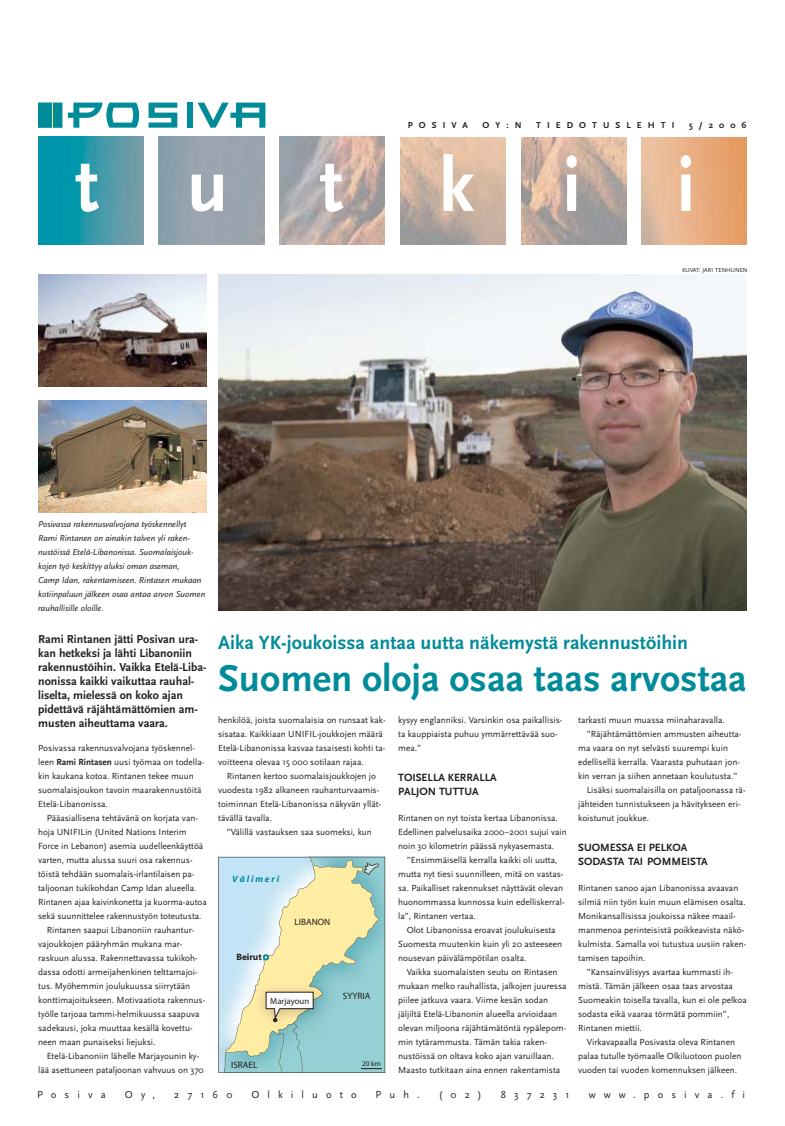
<style>
.page{position:relative;width:785px;height:1126px;background:#fff}
.page>*{position:absolute;margin:0;border:0;box-sizing:border-box;transform-origin:0 0}
.t1{font:700 39px "Scala Sans";color:#008b9b}
.t2{font:700 20px "Scala Sans";color:#008b9b}
.t3{font:700 12px/14px "Scala Sans";color:#231f1f}
.t4{font:700 11px/14px "Scala Sans";color:#231f1f}
.t5{font:10.5px "Scala Sans";letter-spacing:.77em;color:#231f1f}
.t6{font:9.3px "Myriad";color:#231f1f}
.t7{font:italic 700 9.3px "Myriad";letter-spacing:.2em;color:#008b9a}
.t8{font:700 9.3px "Myriad";color:#231f1f}
.t9{font:9.2px/14px "Scala Sans";color:#231f1f}
.t10{font:italic 9px/14px "Scala Sans";color:#231f1f}
.t11{font:700 9px "Scala Sans";letter-spacing:.675em;color:#231f1f}
.t12{font:8.8px "Myriad";color:#231f1f}
.t13{font:7.2px "Myriad";color:#231f1f}
.t14{font:6px "Scala Sans";color:#231f1f}
.s1{font-weight:700}
</style>
<div class="page">
<img style="left:38px;top:137px;width:106px;height:107px">
<img style="left:280px;top:137px;width:105px;height:107px">
<img style="left:401px;top:137px;width:104px;height:107px">
<img style="left:642px;top:137px;width:105px;height:107px">
<img style="left:521px;top:137px;width:105px;height:107px">
<svg style="left:76px;top:164px;width:23px;height:48px"></svg>
<svg style="left:192px;top:175px;width:31px;height:37px"></svg>
<svg style="left:320px;top:164px;width:24px;height:48px"></svg>
<svg style="left:444px;top:154px;width:30px;height:57px"></svg>
<svg style="left:566px;top:155px;width:11px;height:56px"></svg>
<svg style="left:681px;top:155px;width:10px;height:56px"></svg>
<svg style="left:149px;top:103px;width:28px;height:25px"></svg>
<svg style="left:68px;top:103px;width:71px;height:25px"></svg>
<svg style="left:198px;top:103px;width:67px;height:25px"></svg>
<div style="left:187px;top:103px;width:6px;height:25px;background:#008b98"></div>
<div style="left:38px;top:103px;width:24px;height:25px;background:#008b98"></div>
<svg style="left:52px;top:103px;width:1px;height:25px"></svg>
<img style="left:218px;top:275px;width:529px;height:336px">
<img style="left:38px;top:275px;width:169px;height:112px">
<img style="left:38px;top:401px;width:169px;height:112px">
<img style="left:385px;top:858px;width:1px;height:215px">
<svg style="left:218px;top:857px;width:167px;height:216px"></svg>
<p class="t11" style="left:408px;top:121px;width:61px">POSIVA</p>
<p class="t11" style="left:482px;top:121px;width:41px">OY:N</p>
<p class="t11" style="left:536px;top:121px;width:140px">TIEDOTUSLEHTI</p>
<p class="t11" style="left:689px;top:121px;width:59px">5/2006</p>
<p class="t14" style="left:682px;top:268px;width:67px">KUVAT: JARI TENHUNEN</p>
<p class="t10" style="left:38px;top:518px;width:169px">Posivassa rakennusvalvojana työskennellyt Rami Rintanen on ainakin talven yli raken&shy;nustöissä Etelä-Libanonissa. Suomalaisjouk&shy;kojen työ keskittyy aluksi oman aseman,<br>Camp Idan, rakentamiseen. Rintasen mukaan kotiinpaluun jälkeen osaa antaa arvon Suomen rauhallisille oloille.</p>
<h3 class="t3" style="left:38px;top:633px;width:170px">Rami Rintanen jätti Posivan ura&shy;kan hetkeksi ja lähti Libanoniin rakennustöihin. Vaikka Etelä-Liba&shy;nonissa kaikki vaikuttaa rauhal&shy;liselta, mielessä on koko ajan pidettävä räjähtämättömien am&shy;musten aiheuttama vaara.</h3>
<p class="t9" style="left:38px;top:742px;width:168px">Posivassa rakennusvalvojana työskennel&shy;leen <span class="s1">Rami Rintasen</span> uusi työmaa on todella&shy;kin kaukana kotoa. Rintanen tekee muun suomalaisjoukon tavoin maarakennustöitä Etelä-Libanonissa.</p>
<p class="t9" style="left:47px;top:812px;width:153px">Pääasiallisena tehtävänä on korjata van-</p>
<p class="t9" style="left:38px;top:826px;width:150px">hoja UNIFILin (United Nations Interim</p>
<p class="t9" style="left:38px;top:840px;width:167px">Force in Lebanon) asemia uudelleenkäyttöä</p>
<p class="t9" style="left:38px;top:854px;width:156px">varten, mutta alussa suuri osa rakennus-</p>
<p class="t9" style="left:38px;top:868px;width:158px">töistä tehdään suomalais-irlantilaisen pa-</p>
<p class="t9" style="left:38px;top:882px;width:160px">taljoonan tukikohdan Camp Idan alueella.</p>
<p class="t9" style="left:38px;top:896px;width:170px">Rintanen ajaa kaivinkonetta ja kuorma-autoa</p>
<p class="t9" style="left:38px;top:910px;width:165px">sekä suunnittelee rakennustyön toteutusta.</p>
<p class="t9" style="left:47px;top:924px;width:149px">Rintanen saapui Libanoniin rauhantur-</p>
<p class="t9" style="left:38px;top:938px;width:146px">vajoukkojen pääryhmän mukana mar-</p>
<p class="t9" style="left:38px;top:952px;width:161px">raskuun alussa. Rakennet tavassa tukikoh-</p>
<p class="t9" style="left:38px;top:966px;width:161px">dassa odotti armeijahenkinen telttamajoi-</p>
<p class="t9" style="left:38px;top:980px;width:154px">tus. Myöhemmin joulu kuussa siirrytään</p>
<p class="t9" style="left:38px;top:994px;width:169px">konttimajoitukseen. Moti vaatiota rakennus-</p>
<p class="t9" style="left:38px;top:1008px;width:163px">työlle tarjoaa tammi-helmikuussa saapuva</p>
<p class="t9" style="left:38px;top:1022px;width:156px">sadekausi, joka muuttaa kesällä kovettu-</p>
<p class="t9" style="left:38px;top:1036px;width:119px">neen maan punaiseksi liejuksi.</p>
<p class="t9" style="left:47px;top:1050px;width:154px">Etelä-Libanoniin lähelle Marjayounin ky-</p>
<p class="t9" style="left:38px;top:1064px;width:167px">lää asettuneen pataljoonan vahvuus on 370</p>
<h2 class="t2" style="left:218px;top:635px;width:471px">Aika YK-joukoissa antaa uutta näkemystä rakennustöihin</h2>
<h1 class="t1" style="left:218px;top:663px;width:530px">Suomen oloja osaa taas arvostaa</h1>
<p class="t9" style="left:218px;top:714px;width:169px">henkilöä, joista suomalaisia on runsaat kak&shy;sisataa. Kaikkiaan UNIFIL-joukkojen määrä Etelä-Libanonissa kasvaa tasaisesti kohti ta&shy;voitteena olevaa 15 000 sotilaan rajaa.</p>
<p class="t9" style="left:218px;top:770px;width:165px;text-indent:9px">Rintanen kertoo suomalaisjoukkojen jo vuodesta 1982 alkaneen rauhanturvaamis&shy;toiminnan Etelä-Libanonissa näkyvän yllät&shy;tävällä tavalla.</p>
<p class="t9" style="left:227px;top:826px;width:147px">”Välillä vastauksen saa suomeksi, kun</p>
<p class="t7" style="left:232px;top:875px;width:48px">Välimeri</p>
<p class="t8" style="left:236px;top:953px;width:27px">Beirut</p>
<p class="t6" style="left:295px;top:919px;width:37px">LIBANON</p>
<p class="t12" style="left:270px;top:997px;width:40px">Marjayoun</p>
<p class="t6" style="left:343px;top:993px;width:29px">SYYRIA</p>
<p class="t6" style="left:231px;top:1061px;width:28px">ISRAEL</p>
<p class="t13" style="left:362px;top:1061px;width:20px">20 km</p>
<p class="t9" style="left:398px;top:714px;width:166px">kysyy englanniksi. Varsinkin osa paikallisis&shy;ta kauppiaista puhuu ymmärrettävää suo&shy;mea.”</p>
<p class="t4" style="left:398px;top:771px;width:100px">TOISELLA KERRALLA<br>PALJON TUTTUA</p>
<p class="t9" style="left:398px;top:812px;width:170px">Rintanen on nyt toista kertaa Libanonissa.<br>Edellinen palvelusaika 2000–2001 sujui vain noin 30 kilometrin päässä nykyasemasta.</p>
<p class="t9" style="left:398px;top:854px;width:168px;text-indent:9px">”Ensimmäisellä kerralla kaikki oli uutta, mutta nyt tiesi suunnilleen, mitä on vastas&shy;sa. Paikalliset rakennukset näyttävät olevan huonommassa kunnossa kuin edelliskerral&shy;la”, Rintanen vertaa.</p>
<p class="t9" style="left:398px;top:924px;width:166px;text-indent:9px">Olot Libanonissa eroavat joulukuisesta<br>Suomesta muutenkin kuin yli 20 asteeseen nousevan päivälämpötilan osalta.</p>
<p class="t9" style="left:398px;top:966px;width:170px;text-indent:9px">Vaikka suomalaisten seutu on Rintasen mukaan melko rauhallista, jalkojen juuressa piilee jatkuva vaara. Viime kesän sodan jäljiltä Etelä-Libanonin alueella arvioidaan olevan miljoona räjähtämätöntä rypälepom&shy;min tytärammusta. Tämän takia raken&shy;nustöissä on oltava koko ajan varuillaan.<br>Maasto tutkitaan aina ennen rakentamista</p>
<p class="t9" style="left:578px;top:714px;width:148px">tarkasti muun muassa miinaharavalla.</p>
<p class="t9" style="left:587px;top:728px;width:156px">”Räjähtämättömien ammusten aiheutta-</p>
<p class="t9" style="left:578px;top:742px;width:151px">ma vaara on nyt selvästi suurempi kuin</p>
<p class="t9" style="left:578px;top:756px;width:163px">edellisellä kerralla. Vaarasta puhutaan jon-</p>
<p class="t9" style="left:578px;top:770px;width:161px">kin verran ja siihen annetaan koulutusta.”</p>
<p class="t9" style="left:587px;top:784px;width:160px">Lisäksi suomalaisilla on pataljoonassa rä-</p>
<p class="t9" style="left:578px;top:798px;width:164px">jähteiden tunnistukseen ja hävitykseen eri-</p>
<p class="t9" style="left:578px;top:812px;width:72px">koistunut joukkue.</p>
<p class="t4" style="left:578px;top:841px;width:131px">SUOMESSA EI PELKOA<br>SODASTA TAI POMMEISTA</p>
<p class="t9" style="left:578px;top:882px;width:170px">Rintanen sanoo ajan Libanonissa avaavan silmiä niin työn kuin muun elämisen osalta.<br>Monikansallisissa joukoissa näkee maail&shy;manmenoa perinteisistä poikkeavista näkö&shy;kulmista. Samalla voi tutustua uusiin raken&shy;tamisen tapoihin.</p>
<p class="t9" style="left:578px;top:966px;width:170px;text-indent:9px">”Kansainvälisyys avartaa kummasti ih&shy;mistä. Tämän jälkeen osaa taas arvostaa Suomeakin toisella tavalla, kun ei ole pelkoa sodasta eikä vaaraa törmätä pommiin”, Rintanen miettii.</p>
<p class="t9" style="left:578px;top:1036px;width:165px;text-align:center">Virkavapaalla Posivasta oleva Rintanen palaa tutulle työmaalle Olkiluotoon puolen vuoden tai vuoden komennuksen jälkeen.</p>
<p class="t5" style="left:37px;top:1090px;width:70px">Posiva</p>
<p class="t5" style="left:125px;top:1090px;width:32px">Oy,</p>
<p class="t5" style="left:174px;top:1090px;width:60px">27160</p>
<p class="t5" style="left:251px;top:1090px;width:107px">Olkiluoto</p>
<p class="t5" style="left:376px;top:1090px;width:46px">Puh.</p>
<p class="t5" style="left:439px;top:1090px;width:45px">(02)</p>
<p class="t5" style="left:501px;top:1090px;width:70px">837231</p>
<p class="t5" style="left:589px;top:1090px;width:158px">www.posiva.fi</p>
</div>
